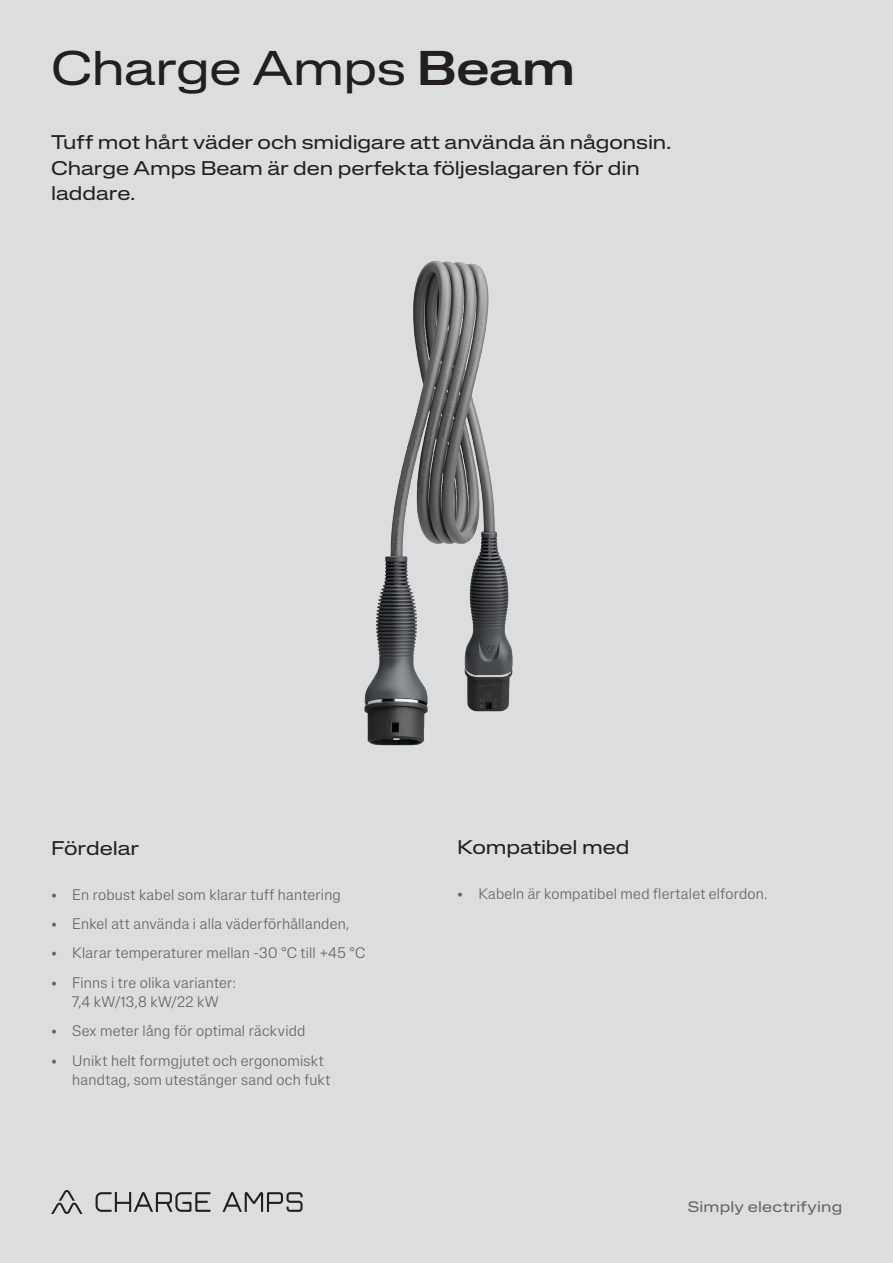
<style>
.page{position:relative;width:893px;height:1263px;background:#dcddde}
.page>*{position:absolute;margin:0;border:0;box-sizing:border-box;transform-origin:0 0}
.Headline_36_36{font:expanded 48px "Lateral";letter-spacing:-.01em;color:#231f20}
.Headline_13_17{font:expanded 19.5px/25.3px "Lateral";letter-spacing:-.005em;color:#231f20}
.t1{font:300 15px/19.5px "Lateral Standard";letter-spacing:.015em;color:#636466;text-align:center}
.Noter{font:expanded 15px "Lateral";letter-spacing:.015em;color:#636466}
.s1{font-weight:500}
</style>
<div class="page">
<img style="left:364px;top:260px;width:149px;height:486px">
<svg style="left:51px;top:1190px;width:252px;height:24px"></svg>
<p class="Headline_36_36" style="left:51px;top:40px;width:525px">Charge Amps <span class="s1">Beam</span></p>
<p class="Headline_13_17" style="left:51px;top:129px;width:622px">Tuff mot hårt väder och smidigare att använda än någonsin.<br>Charge Amps Beam är den perfekta följeslagaren för din laddare.</p>
<p class="Headline_13_17" style="left:51px;top:835px;width:90px">Fördelar</p>
<p class="t1" style="left:51px;top:885px;width:291px">• En robust kabel som klarar tuff hantering</p>
<p class="t1" style="left:51px;top:914px;width:300px">• Enkel att använda i alla väderförhållanden,</p>
<p class="t1" style="left:51px;top:943px;width:316px">• Klarar temperaturer mellan -30 °C till +45 °C</p>
<p class="t1" style="left:51px;top:972px;width:186px">• Finns i tre olika varianter:<br>7,4 kW/13,8 kW/22 kW</p>
<p class="t1" style="left:51px;top:1021px;width:256px">• Sex meter lång för optimal räckvidd</p>
<p class="t1" style="left:72px;top:1050px;width:260px;text-align:left;text-indent:-21px">• Unikt helt formgjutet och ergonomiskt handtag, som utestänger sand och fukt</p>
<p class="Headline_13_17" style="left:457px;top:834px;width:174px">Kompatibel med</p>
<p class="t1" style="left:457px;top:884px;width:312px">• Kabeln är kompatibel med flertalet elfordon.</p>
<p class="Noter" style="left:688px;top:1198px;width:156px">Simply electrifying</p>
</div>
